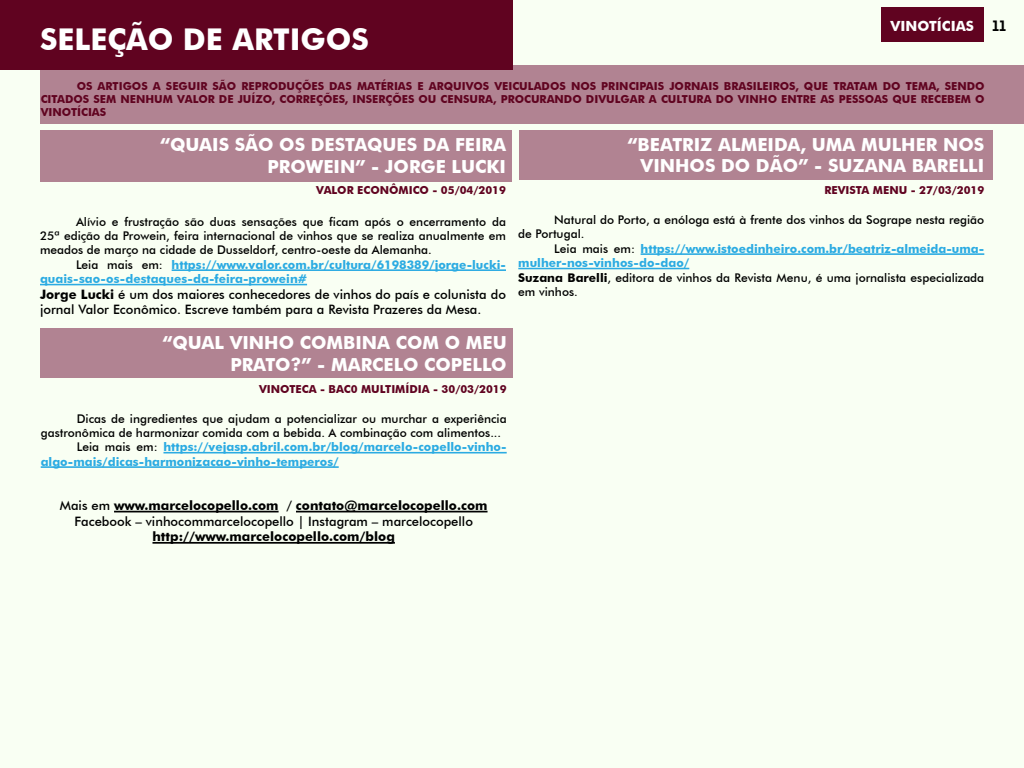
<style>
.page{position:relative;width:1024px;height:768px;background:#f9fff3}
.page>*{position:absolute;margin:0;border:0;box-sizing:border-box;transform-origin:0 0}
.t1{font:700 30px "Futura BT";color:#fff}
.t2{font:700 18px/21.6px "Futura BT";color:#fff}
.t3{font:700 14px "Futura BT";color:#fff}
.t4{font:500 13px/15.6px "Futura BT";color:#000}
.t5{font:700 13px "Futura BT";color:#000}
.t6{font:500 12px/14.4px "Futura BT";color:#000;text-align:justify}
.t7{font:700 12px/14.4px "Futura BT";color:#2babe2}
.t8{font:700 11px "Futura BT";color:#600320}
.s1{font-family:"Kontrapunkt Bob";font-size:15px;color:#000}
.s2{font-weight:500;color:#000}
.s3{font-weight:700}
.s4{color:#000}
</style>
<div class="page">
<div style="left:881px;top:7px;width:103px;height:35px;background:#600320"></div>
<div style="left:40px;top:65px;width:984px;height:58px;background:#b18392"></div>
<div style="left:41px;top:130px;width:471px;height:52px;background:#b18392"></div>
<hr style="left:172px;top:269px;width:334px;height:2px;background:#2babe2">
<hr style="left:40px;top:284px;width:267px;height:1px;background:#2babe2">
<div style="left:0;top:0;width:513px;height:70px;background:#600320"></div>
<div style="left:519px;top:130px;width:474px;height:49px;background:#b18392"></div>
<hr style="left:641px;top:253px;width:343px;height:2px;background:#2babe2">
<hr style="left:518px;top:268px;width:171px;height:1px;background:#2babe2">
<div style="left:40px;top:328px;width:473px;height:50px;background:#b18392"></div>
<hr style="left:163px;top:452px;width:344px;height:1px;background:#2babe2">
<hr style="left:41px;top:466px;width:298px;height:2px;background:#2babe2">
<hr style="left:114px;top:511px;width:165px;height:1px;background:#000">
<hr style="left:296px;top:511px;width:192px;height:1px;background:#000">
<hr style="left:152px;top:542px;width:243px;height:2px;background:#000">
<h1 class="t1" style="left:40px;top:21px;width:18px">SELE</h1>
<h1 class="t1" style="left:107px;top:21px;width:146px">ÇÃODEARTIGOS</h1>
<p class="t3" style="left:891px;top:18px;width:117px">VINOTÍCIAS <span class="s1">11</span></p>
<p class="t8" style="left:77px;top:79px;width:30px">OS ARTIGOS</p>
<p class="t8" style="left:153px;top:79px;width:21px">A SEGUIR</p>
<p class="t8" style="left:213px;top:79px;width:9px">SÃO</p>
<p class="t8" style="left:241px;top:79px;width:9px">REPRODU</p>
<p class="t8" style="left:295px;top:79px;width:43px">ÇÕES DAS</p>
<p class="t8" style="left:357px;top:79px;width:8px">MATÉRIAS</p>
<p class="t8" style="left:417px;top:79px;width:20px">E ARQUIVOS</p>
<p class="t8" style="left:494px;top:79px;width:9px">VEICULADOS</p>
<p class="t8" style="left:571px;top:79px;width:9px">NOS</p>
<p class="t8" style="left:601px;top:79px;width:8px">PRINCIPAIS</p>
<p class="t8" style="left:669px;top:79px;width:9px">JORNAIS</p>
<p class="t8" style="left:724px;top:79px;width:8px">BRASILEIROS</p>
<p class="t8" style="left:795px;top:79px;width:18px">, QUE</p>
<p class="t8" style="left:833px;top:79px;width:9px">TRATAM</p>
<p class="t8" style="left:883px;top:79px;width:10px">DO</p>
<p class="t8" style="left:906px;top:79px;width:9px">TEMA</p>
<p class="t8" style="left:936px;top:79px;width:18px">, SENDO</p>
<p class="t8" style="left:41px;top:92px;width:8px">CITADOS</p>
<p class="t8" style="left:94px;top:92px;width:9px">SEM</p>
<p class="t8" style="left:120px;top:92px;width:10px">NENHUM</p>
<p class="t8" style="left:177px;top:92px;width:9px">VALOR</p>
<p class="t8" style="left:219px;top:92px;width:27px">DE JUÍZO</p>
<p class="t8" style="left:272px;top:92px;width:16px">, CORRE</p>
<p class="t8" style="left:316px;top:92px;width:44px">ÇÕES, INSER</p>
<p class="t8" style="left:385px;top:92px;width:43px">ÇÕES OU</p>
<p class="t8" style="left:441px;top:92px;width:9px">CENSURA</p>
<p class="t8" style="left:493px;top:92px;width:17px">, PROCURANDO</p>
<p class="t8" style="left:586px;top:92px;width:9px">DIVULGAR</p>
<p class="t8" style="left:649px;top:92px;width:21px">A CULTURA</p>
<p class="t8" style="left:716px;top:92px;width:31px">DO VINHO</p>
<p class="t8" style="left:781px;top:92px;width:8px">ENTRE</p>
<p class="t8" style="left:820px;top:92px;width:27px">AS PESSOAS</p>
<p class="t8" style="left:892px;top:92px;width:9px">QUE</p>
<p class="t8" style="left:921px;top:92px;width:9px">RECEBEM</p>
<p class="t8" style="left:975px;top:92px;width:8px">O</p>
<p class="t8" style="left:41px;top:106px;width:16px">VINOTÍCIAS</p>
<h2 class="t2" style="left:160px;top:134px;width:347px;text-align:center">“QUAIS SÃO OS DESTAQUES DA FEIRA<br>PROWEIN” - JORGE</h2>
<h2 class="t2" style="left:641px;top:133px;width:345px;text-indent:-13px">“BEATRIZ ALMEIDA, UMA MULHER NOS<br>VINHOS DO DÃO” - SUZANA</h2>
<h2 class="t2" style="left:912px;top:155px;width:11px">BARELLI</h2>
<h2 class="t2" style="left:452px;top:155px;width:12px">LUC</h2>
<h2 class="t2" style="left:486px;top:155px;width:18px">KI</h2>
<p class="t8" style="left:316px;top:184px;width:9px">VALOR</p>
<p class="t8" style="left:357px;top:184px;width:9px">ECONÔMICO</p>
<p class="t8" style="left:432px;top:184px;width:75px">- 05/04/2019</p>
<p class="t6" style="left:40px;top:214px;width:468px;text-indent:36px">Alívio e frustração são duas sensações que ficam após o encerramento da 25ª edição da Prowein, feira internacional de vinhos que se realiza anualmente em meados de março na cidade de Dusseldorf, centro-oeste da Alemanha.</p>
<p class="t7" style="left:40px;top:257px;width:468px;text-indent:36px"><span class="s2">Leia mais em:</span> HTTPS://WWW.VALOR.COM.BR/CULTURA/6198389/JORGE-LUCKI-<br>QUAIS-SAO-OS-DESTAQUES-DA-FEIRA-PROWEIN#</p>
<p class="t4" style="left:40px;top:286px;width:468px"><span class="s3">JORGE LUCKI</span> é um dos maiores conhecedores de vinhos do país e colunista do jornal Valor Econômico. Escreve também para a Revista Prazeres da Mesa.</p>
<h2 class="t2" style="left:230px;top:332px;width:278px;text-indent:-68px">“QUAL VINHO COMBINA COM O MEU<br>PRATO?” - MARCELO</h2>
<h2 class="t2" style="left:424px;top:354px;width:13px">COPELLO</h2>
<p class="t8" style="left:259px;top:382px;width:9px">VINOTECA</p>
<p class="t8" style="left:320px;top:382px;width:17px">- BAC</p>
<p class="t8" style="left:351px;top:382px;width:19px">0 MULTIMÍDIA</p>
<p class="t8" style="left:433px;top:382px;width:75px">- 30/03/2019</p>
<p class="t6" style="left:41px;top:411px;width:24px">D</p>
<p class="t6" style="left:86px;top:411px;width:423px">icas de ingredientes que ajudam a potencializar ou murchar a experiência</p>
<p class="t6" style="left:41px;top:425px;width:462px">gastronômica de harmonizar comida com a bebida. A combinação com alimentos...</p>
<p class="t7" style="left:77px;top:440px;width:432px"><span class="s2">Leia mais em:</span> HTTPS://VEJASP.ABRIL.COM.BR/BLOG/MARCELO-COPELLO-VINHO-</p>
<p class="t7" style="left:41px;top:454px;width:300px">ALGO-MAIS/DICAS-HARMONIZACAO-VINHO-TEMPEROS/</p>
<p class="t4" style="left:60px;top:498px;width:429px;text-align:center">Mais em <span class="s3">WWW.MARCELOCOPELLO.COM</span> / <span class="s3">CONTATO@MARCELOCOPELLO.COM<br></span>Facebook – vinhocommarcelocopello | I nstagram – marcelocopello</p>
<p class="t5" style="left:153px;top:529px;width:244px">HTTP://WWW.MARCELOCOPELLO.COM/BLOG</p>
<p class="t8" style="left:825px;top:183px;width:8px">REVISTA</p>
<p class="t8" style="left:873px;top:183px;width:10px">MENU</p>
<p class="t8" style="left:911px;top:183px;width:75px">- 27/03/2019</p>
<p class="t6" style="left:518px;top:212px;width:467px;text-indent:46px">atural do Porto, a enóloga está à frente dos vinhos da Sogrape nesta região de Portugal.</p>
<p class="t7" style="left:518px;top:241px;width:467px;text-indent:36px"><span class="s2">Leia mais em:</span> HTTPS://WWW.ISTOEDINHEIRO.COM.BR/BEATRIZ-ALMEIDA-UMA-MULHER-NOS-VINHOS-DO-DAO/<br><span class="s4">SUZANA BARELLI</span><span class="s2">, editora de vinhos da Revista Menu, é uma jornalista especializada em vinhos.</span></p>
<p class="t6" style="left:518px;top:212px;width:24px">N</p>
</div>
